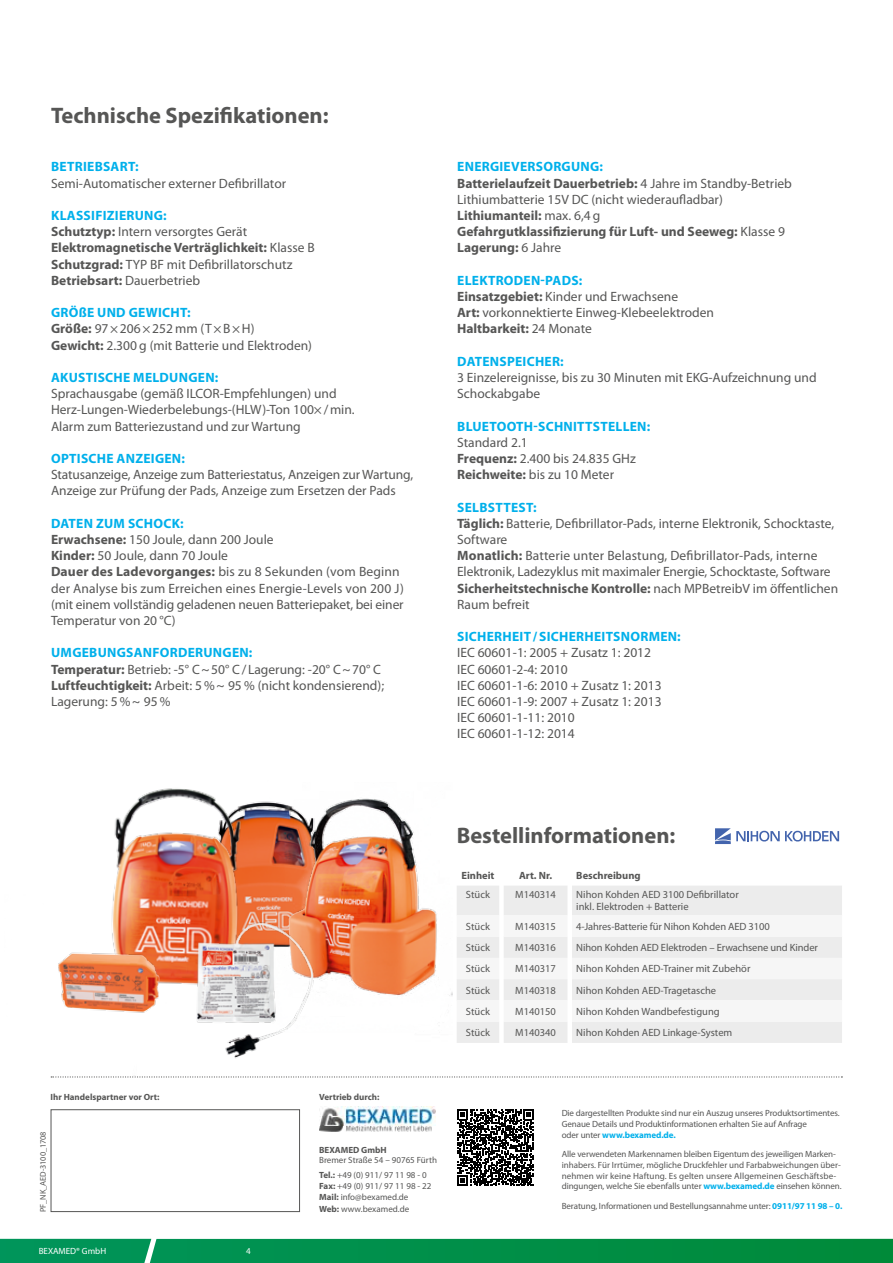
<style>
.page{position:relative;width:893px;height:1263px;background:#fff}
.page>*{position:absolute;margin:0;border:0;box-sizing:border-box;transform-origin:0 0}
.t1{font:700 22.5px "Myriad Pro";color:#565655}
.t2{font:13.5px/16.2px "Myriad Pro";color:#565655}
.t3{font:700 13.5px/16.2px "Myriad Pro";color:#565655}
.t4{font:700 13.5px "Myriad Pro";letter-spacing:.02em;color:#00b0eb}
.t5{font:10.5px/12.6px "Myriad Pro";color:#565655}
.t6{font:700 10.5px "Myriad Pro";color:#565655}
.t7{font:9px/10.8px "Myriad Pro";letter-spacing:-.01em;color:#565655}
.t8{font:700 9px "Myriad Pro";color:#565655}
.t9{font:9px "Myriad Pro";color:#fff}
.t10{font:8.25px "Myriad Pro";letter-spacing:-.01em;color:#565655}
.s1{color:#00b0eb}
.s2{font-weight:400}
.s3{font-weight:700;color:#00b0eb}
.s4{font-weight:700}
</style>
<div class="page">
<svg style="left:0;top:1239px;width:893px;height:24px;background:#018f4a"></svg>
<img style="left:113px;top:788px;width:161px;height:112px">
<img style="left:58px;top:895px;width:192px;height:117px">
<img style="left:276px;top:798px;width:177px;height:198px">
<img style="left:115px;top:900px;width:274px;height:178px">
<svg style="left:715px;top:828px;width:124px;height:16px"></svg>
<svg style="left:51px;top:1076px;width:791px;height:1px"></svg>
<div style="left:51px;top:1109px;width:249px;height:103px;border:1px solid #565655"></div>
<img style="left:320px;top:1106px;width:115px;height:26px">
<svg style="left:457px;top:1109px;width:77px;height:77px"></svg>
<div style="left:457px;top:886px;width:385px;height:157px;background:#ececec"></div>
<svg style="left:457px;top:915px;width:385px;height:107px"></svg>
<h1 class="t1" style="left:51px;top:101px;width:279px">Technische Spezifikationen:</h1>
<p class="t4" style="left:51px;top:158px;width:89px">BETRIEBSART:</p>
<p class="t2" style="left:51px;top:175px;width:237px">Semi-Automatischer externer Defibrillator</p>
<p class="t3" style="left:51px;top:207px;width:265px"><span class="s1">KLASSIFIZIERUNG:<br></span>Schutztyp: <span class="s2">Intern versorgtes Gerät </span>Elektromagnetische Verträglichkeit: <span class="s2">Klasse B </span>Schutzgrad: <span class="s2">TYP BF mit Defibrillatorschutz </span>Betriebsart: <span class="s2">Dauerbetrieb</span></p>
<p class="t2" style="left:51px;top:304px;width:263px"><span class="s3">GRÖßE UND GEWICHT:<br></span><span class="s4">Größe:</span> 97×206×252 mm (T×B×H)<br><span class="s4">Gewicht:</span> 2.300 g (mit Batterie und Elektroden)</p>
<p class="t4" style="left:51px;top:369px;width:169px">AKUSTISCHE MELDUNGEN:</p>
<p class="t2" style="left:51px;top:385px;width:305px">Sprachausgabe (gemäß ILCOR-Empfehlungen) und<br>Herz-Lungen-Wiederbelebungs-(HLW)-Ton 100×/min.<br>Alarm zum Batteriezustand und zur Wartung</p>
<p class="t4" style="left:51px;top:450px;width:135px">OPTISCHE ANZEIGEN:</p>
<p class="t2" style="left:51px;top:466px;width:364px">Statusanzeige, Anzeige zum Batteriestatus, Anzeigen zur Wartung,<br>Anzeige zur Prüfung der Pads, Anzeige zum Ersetzen der Pads</p>
<p class="t2" style="left:51px;top:515px;width:354px"><span class="s3">DATEN ZUM SCHOCK:<br></span><span class="s4">Erwachsene:</span> 150 Joule, dann 200 Joule<br><span class="s4">Kinder:</span> 50 Joule, dann 70 Joule<br><span class="s4">Dauer des Ladevorganges:</span> bis zu 8 Sekunden (vom Beginn der Analyse bis zum Erreichen eines Energie-Levels von 200 J) (mit einem vollständig geladenen neuen Batteriepaket, bei einer Temperatur von 20 °C)</p>
<p class="t2" style="left:51px;top:645px;width:335px"><span class="s3">UMGEBUNGSANFORDERUNGEN:<br></span><span class="s4">Temperatur:</span> Betrieb: -5° C~50° C/ Lagerung: -20° C~70° C <span class="s4">Luftfeuchtigkeit:</span> Arbeit: 5 %~ 95 % (nicht kondensierend); Lagerung: 5 %~ 95 %</p>
<p class="t3" style="left:457px;top:158px;width:336px"><span class="s1">ENERGIEVERSORGUNG:<br></span>Batterielaufzeit Dauerbetrieb: <span class="s2">4 Jahre im Standby-Betrieb Lithiumbatterie 15V DC (nicht wiederaufladbar)<br></span>Lithiumanteil: <span class="s2">max. 6,4 g<br></span>Gefahrgutklassifizierung für Luft- und Seeweg: <span class="s2">Klasse 9<br></span>Lagerung: <span class="s2">6 Jahre</span></p>
<p class="t2" style="left:457px;top:272px;width:258px"><span class="s3">ELEKTRODEN-PADS:<br></span><span class="s4">Einsatzgebiet:</span> Kinder und Erwachsene<br><span class="s4">Art:</span> vorkonnektierte Einweg-Klebeelektroden<br><span class="s4">Haltbarkeit:</span> 24 Monate</p>
<p class="t4" style="left:457px;top:352px;width:108px">DATENSPEICHER:</p>
<p class="t2" style="left:457px;top:369px;width:361px">3 Einzelereignisse, bis zu 30 Minuten mit EKG-Aufzeichnung und<br>Schockabgabe</p>
<p class="t4" style="left:457px;top:417px;width:194px">BLUETOOTH-SCHNITTSTELLEN:</p>
<p class="t2" style="left:457px;top:434px;width:180px">Standard 2.1<br><span class="s4">Frequenz:</span> 2.400 bis 24.835 GHz<br><span class="s4">Reichweite:</span> bis zu 10 Meter</p>
<p class="t2" style="left:457px;top:499px;width:382px"><span class="s3">SELBSTTEST:<br></span><span class="s4">Täglich:</span> Batterie, Defibrillator-Pads, interne Elektronik, Schocktaste, Software<br><span class="s4">Monatlich:</span> Batterie unter Belastung, Defibrillator-Pads, interne Elektronik, Ladezyklus mit maximaler Energie, Schocktaste, Software <span class="s4">Sicherheitstechnische Kontrolle:</span> nach MPBetreibV im öffentlichen Raum befreit</p>
<p class="t4" style="left:457px;top:628px;width:225px">SICHERHEIT/SICHERHEITSNORMEN:</p>
<p class="t2" style="left:457px;top:645px;width:206px">IEC 60601-1: 2005 + Zusatz 1: 2012<br>IEC 60601-2-4: 2010<br>IEC 60601-1-6: 2010 + Zusatz 1: 2013<br>IEC 60601-1-9: 2007 + Zusatz 1: 2013<br>IEC 60601-1-11: 2010<br>IEC 60601-1-12: 2014</p>
<p class="t8" style="left:51px;top:1091px;width:110px">Ihr Handelspartner vor Ort:</p>
<p class="t10" style="left:38px;top:1212px;width:82px;rotate:-90deg">PF_NK_AED-3100_1708</p>
<p class="t9" style="left:39px;top:1246px;width:69px">BEXAMED® GmbH</p>
<p class="t9" style="left:246px;top:1246px;width:6px">4</p>
<h1 class="t1" style="left:457px;top:821px;width:220px">Bestellinformationen:</h1>
<p class="t6" style="left:461px;top:868px;width:35px">Einheit</p>
<p class="t6" style="left:519px;top:868px;width:34px">Art. Nr.</p>
<p class="t6" style="left:576px;top:868px;width:66px">Beschreibung</p>
<p class="t5" style="left:466px;top:888px;width:26px">Stück</p>
<p class="t5" style="left:515px;top:888px;width:42px">M140314</p>
<p class="t5" style="left:576px;top:888px;width:164px">Nihon Kohden AED 3100 Defibrillator inkl. Elektroden + Batterie</p>
<p class="t5" style="left:466px;top:920px;width:26px">Stück</p>
<p class="t5" style="left:515px;top:920px;width:42px">M140315</p>
<p class="t5" style="left:576px;top:920px;width:195px">4-Jahres-Batterie für Nihon Kohden AED 3100</p>
<p class="t5" style="left:466px;top:941px;width:26px">Stück</p>
<p class="t5" style="left:515px;top:941px;width:42px">M140316</p>
<p class="t5" style="left:576px;top:941px;width:243px">Nihon Kohden AED Elektroden – Erwachsene und Kinder</p>
<p class="t5" style="left:466px;top:962px;width:26px">Stück</p>
<p class="t5" style="left:515px;top:962px;width:42px">M140317</p>
<p class="t5" style="left:576px;top:962px;width:176px">Nihon Kohden AED-Trainer mit Zubehör</p>
<p class="t5" style="left:466px;top:984px;width:26px">Stück</p>
<p class="t5" style="left:515px;top:984px;width:42px">M140318</p>
<p class="t5" style="left:576px;top:984px;width:141px">Nihon Kohden AED-Tragetasche</p>
<p class="t5" style="left:466px;top:1005px;width:26px">Stück</p>
<p class="t5" style="left:515px;top:1005px;width:42px">M140150</p>
<p class="t5" style="left:576px;top:1005px;width:145px">Nihon Kohden Wandbefestigung</p>
<p class="t5" style="left:466px;top:1026px;width:26px">Stück</p>
<p class="t5" style="left:515px;top:1026px;width:42px">M140340</p>
<p class="t5" style="left:576px;top:1026px;width:158px">Nihon Kohden AED Linkage-System</p>
<p class="t8" style="left:319px;top:1091px;width:62px">Vertrieb durch:</p>
<p class="t8" style="left:319px;top:1143px;width:69px">BEXAMED GmbH</p>
<p class="t7" style="left:319px;top:1152px;width:119px;line-height:15px">Bremer Straße 54 – 90765 Fürth<br><span class="s4">Tel.:</span> +49 (0) 911/ 97 11 98 - 0</p>
<p class="t7" style="left:319px;top:1180px;width:114px"><span class="s4">Fax:</span> +49 (0) 911/ 97 11 98 - 22<br><span class="s4">Mail:</span> info@bexamed.de</p>
<p class="t7" style="left:319px;top:1203px;width:92px"><span class="s4">Web:</span> www.bexamed.de</p>
<p class="t7" style="left:562px;top:1107px;width:280px">Die dargestellten Produkte sind nur ein Auszug unseres Produktsortimentes.<br>Genaue Details und Produktinformationen erhalten Sie auf Anfrage<br>oder unter <span class="s3">www.bexamed.de.</span></p>
<p class="t7" style="left:562px;top:1148px;width:281px">Alle verwendeten Markennamen bleiben Eigentum des jeweiligen Marken&shy;inhabers. Für Irrtümer, mögliche Druckfehler und Farbabweichungen über&shy;nehmen wir keine Haftung. Es gelten unsere Allgemeinen Geschäftsbe&shy;dingungen, welche Sie ebenfalls unter <span class="s3">www.bexamed.de</span> einsehen können.</p>
<p class="t7" style="left:562px;top:1200px;width:282px">Beratung, Informationen und Bestellungsannahme unter: <span class="s3">0911/97 11 98 – 0.</span></p>
</div>
